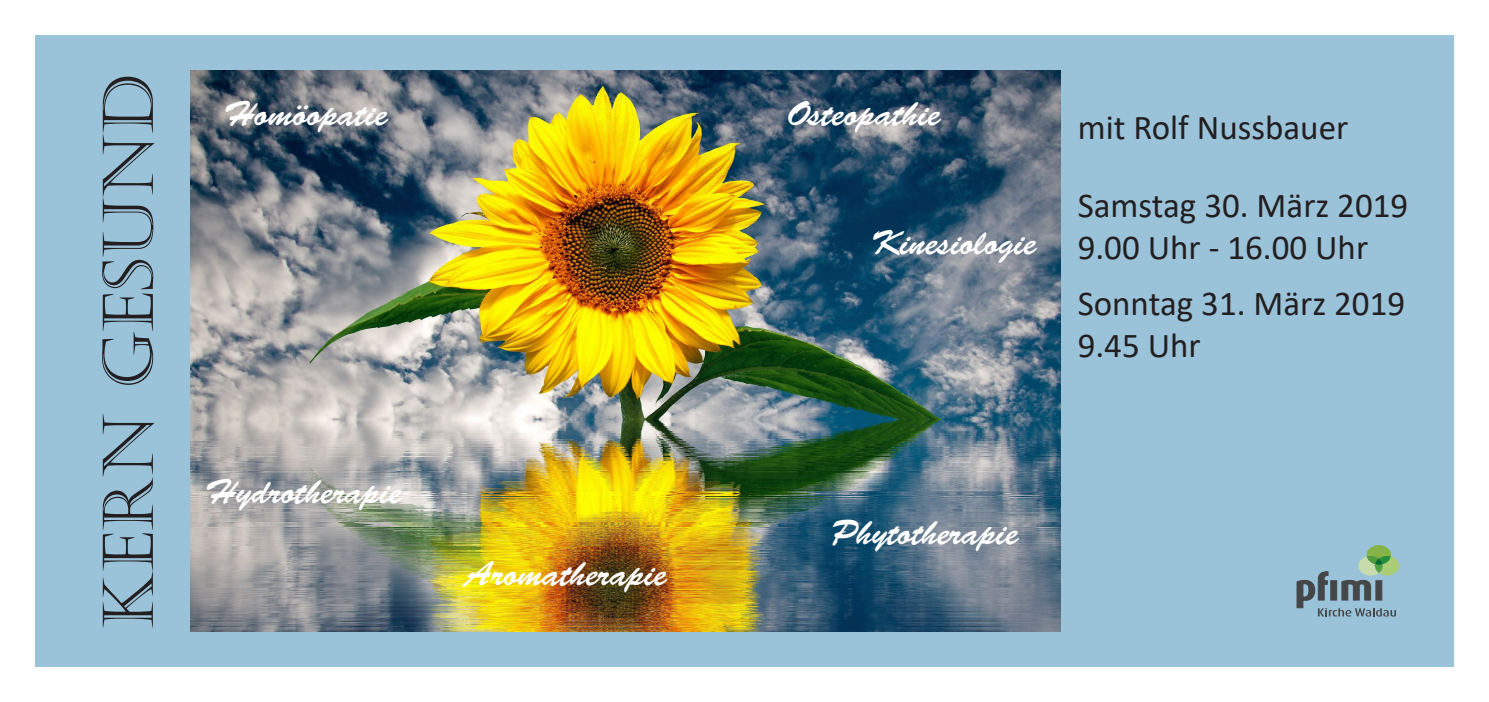
<style>
.page{position:relative;width:1489px;height:702px;background:#fff}
.page>*{position:absolute;margin:0;border:0;box-sizing:border-box;transform-origin:0 0}
.t1{font:70px "Castellar";color:#231f20}
.t2{font:35px "Calibri";color:#231f20}
.t3{font:35px "Brush Script Std";color:#fff}
</style>
<div class="page">
<div style="left:35px;top:35px;width:1418px;height:631px;background:#9ac3da"></div>
<img style="left:191px;top:71px;width:868px;height:560px">
<div style="left:1366px;top:545px;width:24px;height:19px;background:#85b345;border-radius:50%"></div>
<svg style="left:1296px;top:556px;width:103px;height:60px"></svg>
<p class="t1" style="left:89px;top:628px;width:556px;rotate:-90deg">KERN GESUND</p>
<p class="t3" style="left:223px;top:94px;width:166px">Homöopatie</p>
<p class="t3" style="left:787px;top:94px;width:155px">Osteopathie</p>
<p class="t3" style="left:870px;top:223px;width:167px">Kinesiologie</p>
<p class="t2" style="left:1077px;top:103px;width:272px">mit Rolf Nussbauer</p>
<p class="t2" style="left:1077px;top:181px;width:332px">Samstag 30. März 2019</p>
<p class="t2" style="left:1077px;top:223px;width:292px">9.00 Uhr - 16.00 Uhr</p>
<p class="t2" style="left:1077px;top:279px;width:329px">Sonntag 31. März 2019</p>
<p class="t2" style="left:1077px;top:321px;width:125px">9.45 Uhr</p>
<p class="t3" style="left:205px;top:471px;width:199px">Hydrotherapie</p>
<p class="t3" style="left:465px;top:554px;width:203px">Aromatherapie</p>
<p class="t3" style="left:831px;top:512px;width:189px">Phytotherapie</p>
</div>
